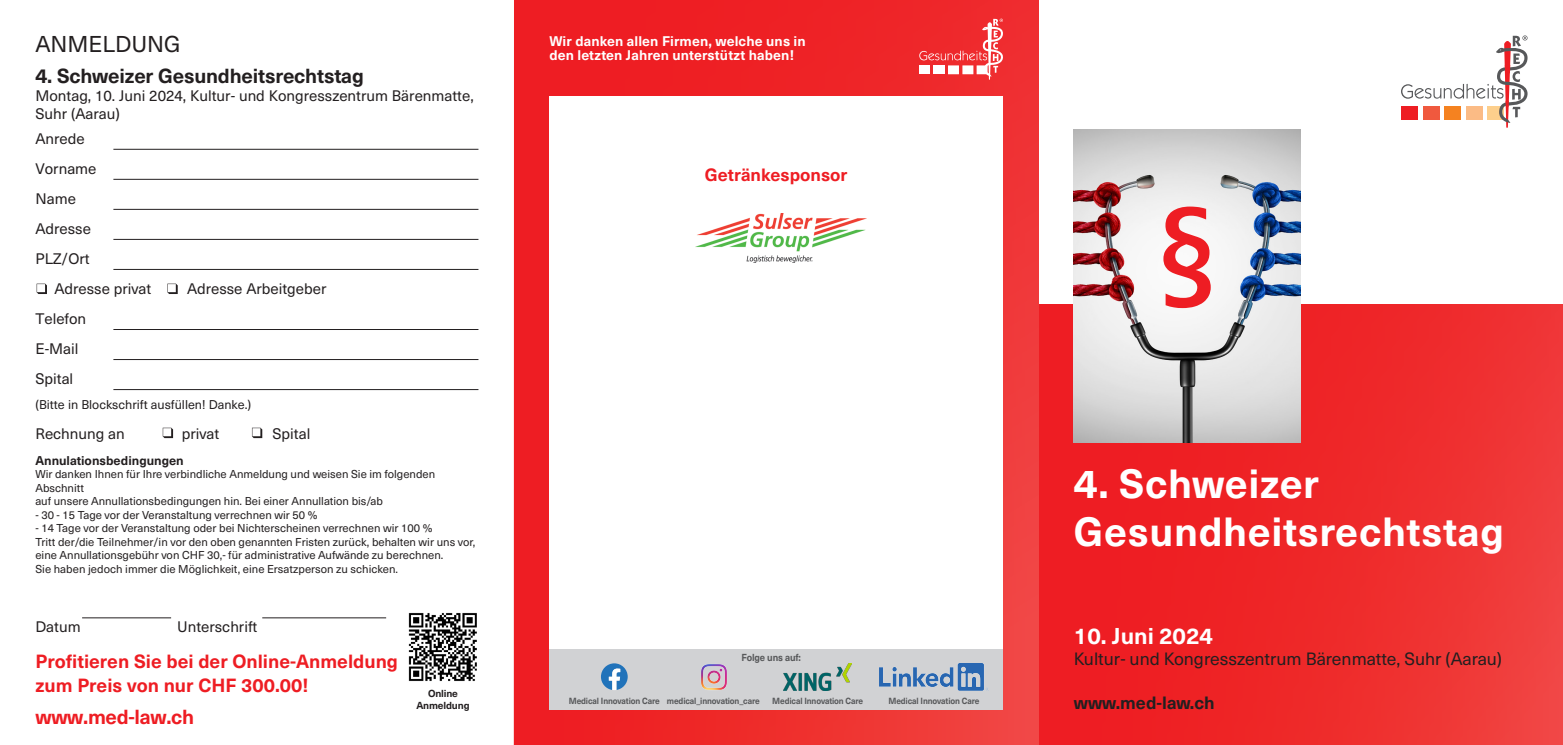
<style>
.page{position:relative;width:1563px;height:745px;background:#fff}
.page>*{position:absolute;margin:0;border:0;box-sizing:border-box;transform-origin:0 0}
.Cover__Titel{font:700 40px/48px "Neue Haas Unica";letter-spacing:.015em;color:#fff}
.Cover__Datum{font:700 22.5px "Neue Haas Unica";color:#fff}
.t1{font:22.5px "Neue Haas Unica";color:#231f20}
.t2{font:700 20px "Neue Haas Unica";letter-spacing:-.01em;color:#231f20}
.t3{font:700 20px "Neue Haas Unica";letter-spacing:-.015em;color:#ee1d23}
.t4{font:700 18.75px/24px "Neue Haas Unica";color:#ee1d23}
.Cover__Ort{font:17.5px "Neue Haas Unica W1 G";color:#231f20}
.t5{font:700 17.5px "Neue Haas Unica";color:#ee1d23}
.Cover__Ort-2{font:700 17.5px "Neue Haas Unica";color:#231f20}
.t6{font:15px/18px "Neue Haas Unica";color:#231f20}
.Linie{font:15px "Neue Haas Unica W1 G";color:#231f20}
.Titel{font:700 13.75px/13.8px "Neue Haas Unica";letter-spacing:.01em;color:#fff}
.t7{font:12.5px "Neue Haas Unica";color:#231f20}
.t8{font:700 12.5px "Neue Haas Unica";color:#231f20}
.t9{font:11.25px/13.5px "Neue Haas Unica";color:#231f20}
.t10{font:700 10px "Neue Haas Unica";letter-spacing:-.015em;color:#231f20}
.t11{font:700 10px "Neue Haas Unica";letter-spacing:-.015em;color:#57585a;scale:.93 1}
.t12{font:700 8.75px "Neue Haas Unica";letter-spacing:-.015em;color:#57585a;scale:.93 1}
</style>
<div class="page">
<div style="left:1038px;top:304px;width:525px;height:440px;background:linear-gradient(to right,#ed191e,#f03a38)"></div>
<svg style="left:514px;top:0;width:524px;height:744px;background:#ee292c"></svg>
<div style="left:549px;top:96px;width:454px;height:613px;background:#fff"></div>
<div style="left:549px;top:648px;width:454px;height:61px;background:#d1d2d4"></div>
<svg style="left:601px;top:663px;width:27px;height:26px"></svg>
<img style="left:701px;top:664px;width:26px;height:25px">
<img style="left:784px;top:663px;width:68px;height:26px">
<img style="left:879px;top:663px;width:109px;height:26px">
<hr style="left:113px;top:149px;width:365px;height:1px;background:#231f20">
<hr style="left:113px;top:179px;width:365px;height:1px;background:#231f20">
<hr style="left:113px;top:209px;width:365px;height:1px;background:#231f20">
<hr style="left:113px;top:239px;width:365px;height:1px;background:#231f20">
<hr style="left:113px;top:269px;width:365px;height:1px;background:#231f20">
<hr style="left:113px;top:329px;width:365px;height:1px;background:#231f20">
<hr style="left:113px;top:359px;width:365px;height:1px;background:#231f20">
<hr style="left:113px;top:389px;width:365px;height:1px;background:#231f20">
<svg style="left:37px;top:283px;width:10px;height:11px"></svg>
<svg style="left:167px;top:283px;width:11px;height:11px"></svg>
<svg style="left:163px;top:427px;width:10px;height:11px"></svg>
<svg style="left:252px;top:427px;width:10px;height:11px"></svg>
<hr style="left:82px;top:617px;width:89px;height:1px;background:#231f20">
<hr style="left:262px;top:617px;width:124px;height:1px;background:#231f20">
<img style="left:408px;top:613px;width:69px;height:68px">
<img style="left:1074px;top:129px;width:226px;height:313px">
<svg style="left:1163px;top:206px;width:47px;height:102px"></svg>
<svg style="left:919px;top:19px;width:84px;height:61px;background:#f15658"></svg>
<svg style="left:1401px;top:35px;width:126px;height:93px"></svg>
<img style="left:696px;top:213px;width:170px;height:49px">
<p class="t1" style="left:35px;top:27px;width:147px">ANMELDUNG</p>
<p class="t2" style="left:35px;top:61px;width:330px">4. Schweizer Gesundheitsrechtstag</p>
<p class="t6" style="left:35px;top:86px;width:440px">Montag, 10. Juni 2024, Kultur- und Kongresszentrum Bärenmatte,<br>Suhr (Aarau)</p>
<p class="Linie" style="left:35px;top:128px;width:51px">Anrede</p>
<p class="Linie" style="left:35px;top:158px;width:63px">Vorname</p>
<p class="Linie" style="left:35px;top:188px;width:42px">Name</p>
<p class="Linie" style="left:35px;top:218px;width:57px">Adresse</p>
<p class="Linie" style="left:35px;top:248px;width:56px">PLZ/Ort</p>
<p class="t6" style="left:54px;top:279px;width:98px">Adresse privat</p>
<p class="t6" style="left:187px;top:279px;width:141px">Adresse Arbeitgeber</p>
<p class="Linie" style="left:35px;top:308px;width:52px">Telefon</p>
<p class="Linie" style="left:35px;top:338px;width:45px">E-Mail</p>
<p class="Linie" style="left:35px;top:368px;width:39px">Spital</p>
<p class="t7" style="left:35px;top:395px;width:217px">(Bitte in Blockschrift ausfüllen! Danke.)</p>
<p class="t6" style="left:35px;top:423px;width:91px">Rechnung an</p>
<p class="t6" style="left:182px;top:423px;width:39px">privat</p>
<p class="t6" style="left:272px;top:423px;width:39px">Spital</p>
<p class="t8" style="left:35px;top:450px;width:150px">Annulationsbedingungen</p>
<p class="t9" style="left:35px;top:466px;width:401px">Wir danken Ihnen für Ihre verbindliche Anmeldung und weisen Sie im folgenden<br>Abschnitt<br>auf unsere Annullationsbedingungen hin. Bei einer Annullation bis/ab</p>
<p class="t9" style="left:35px;top:507px;width:283px">- 30 - 15 Tage vor der Veranstaltung verrechnen wir 50 %</p>
<p class="t9" style="left:35px;top:520px;width:398px">- 14 Tage vor der Veranstaltung oder bei Nichterscheinen verrechnen wir 100 %</p>
<p class="t9" style="left:35px;top:534px;width:441px">Tritt der/die Teilnehmer/in vor den oben genannten Fristen zurück, behalten wir uns vor, eine Annullationsgebühr von CHF 30,- für administrative Aufwände zu berechnen.</p>
<p class="t9" style="left:35px;top:561px;width:364px">Sie haben jedoch immer die Möglichkeit, eine Ersatzperson zu schicken.</p>
<p class="t6" style="left:35px;top:616px;width:47px">Datum</p>
<p class="t6" style="left:177px;top:616px;width:82px">Unterschrift</p>
<p class="t4" style="left:35px;top:648px;width:364px">Profitieren Sie bei der Online-Anmeldung zum Preis von nur CHF 300.00!</p>
<p class="t3" style="left:35px;top:700px;width:160px">www.med-law.ch</p>
<p class="t10" style="left:428px;top:685px;width:31px">Online</p>
<p class="t10" style="left:416px;top:697px;width:55px">Anmeldung</p>
<p class="Titel" style="left:549px;top:33px;width:258px">Wir danken allen Firmen, welche uns in den letzten Jahren unterstützt haben!</p>
<p class="t5" style="left:705px;top:162px;width:144px">Getränkesponsor</p>
<p class="t11" style="left:741px;top:649px;width:65px">Folge uns auf:</p>
<p class="t12" style="left:569px;top:693px;width:99px">Medical Innovation Care</p>
<p class="t12" style="left:667px;top:693px;width:101px">medical_innovation_care</p>
<p class="t12" style="left:772px;top:693px;width:99px">Medical Innovation Care</p>
<p class="t12" style="left:888px;top:693px;width:99px">Medical Innovation Care</p>
<p class="Cover__Titel" style="left:1074px;top:457px;width:432px">4. Schweizer<br>Gesundheitsrechtstag</p>
<p class="Cover__Datum" style="left:1074px;top:618px;width:141px">10. Juni 2024</p>
<p class="Cover__Ort" style="left:1074px;top:645px;width:430px">Kultur- und Kongresszentrum Bärenmatte, Suhr (Aarau)</p>
<p class="Cover__Ort-2" style="left:1074px;top:689px;width:142px">www.med-law.ch</p>
</div>
